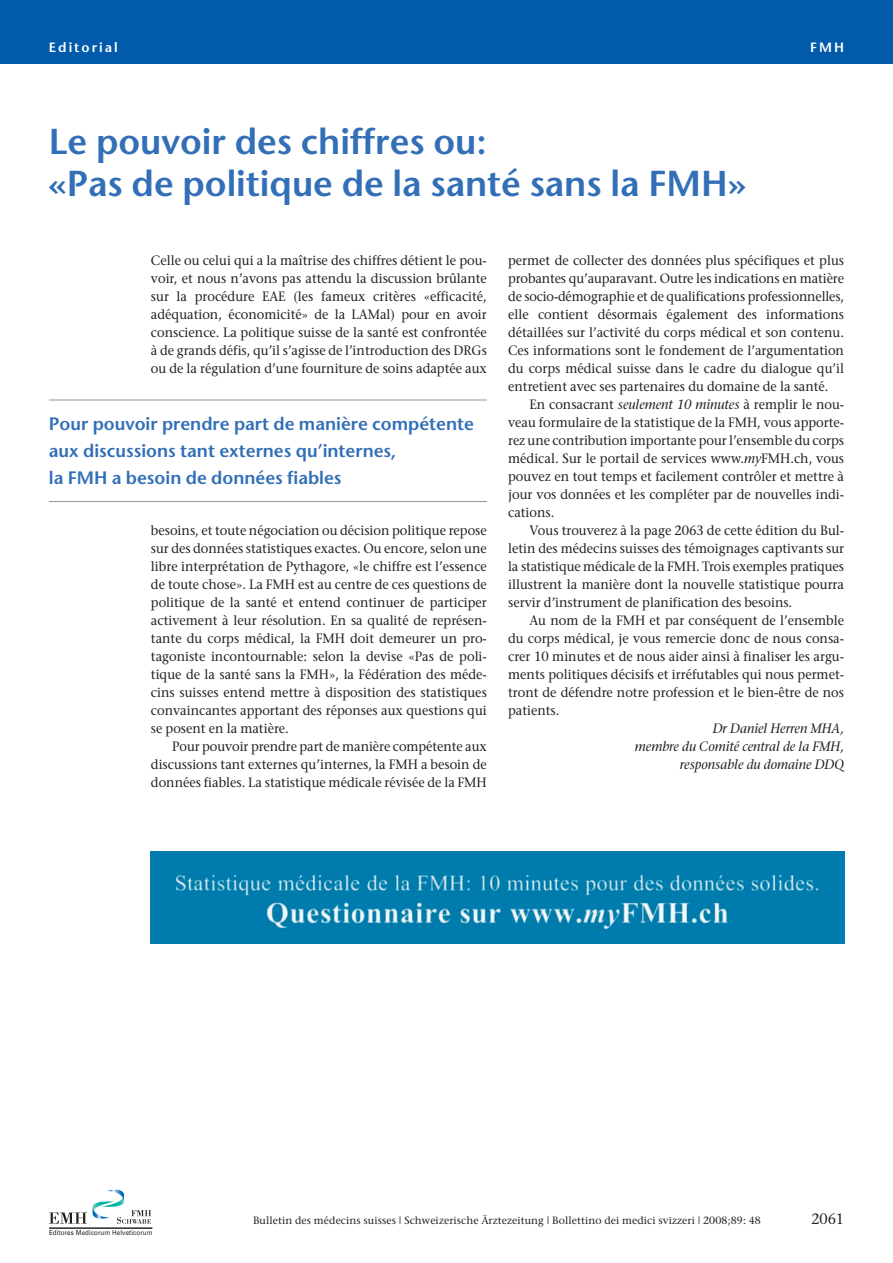
<style>
.page{position:relative;width:893px;height:1263px;background:#fff}
.page>*{position:absolute;margin:0;border:0;box-sizing:border-box;transform-origin:0 0}
.t1{font:600 36px/42px "Stone Sans";color:#326fb7}
.t2{font:600 18px/27px "Stone Sans";color:#326fb7}
.t3{font:15px "Stone Serif";color:#231f20;scale:.95 1}
.t4{font:13.5px/18px "Stone Serif";color:#231f20;text-align:justify;scale:.95 1}
.t5{font:italic 13.5px/18px "Stone Serif";color:#231f20;text-align:right;scale:.95 1}
.t6{font:600 13.5px "Stone Sans";letter-spacing:.15em;color:#fff}
.t7{font:10.5px "Stone Serif";letter-spacing:.01em;color:#231f20}
.t8{font:6.9px "Univers";letter-spacing:.015em;color:#231f20;scale:.9 1}
.s1{font-style:italic}
</style>
<div class="page">
<div style="left:0;top:0;width:893px;height:64px;background:#015aaa"></div>
<svg style="left:49px;top:1189px;width:102px;height:35px"></svg>
<hr style="left:49px;top:1228px;width:103px;height:1px;background:#231f20">
<hr style="left:49px;top:400px;width:438px;height:1px;background:#939598">
<hr style="left:49px;top:501px;width:438px;height:1px;background:#939598">
<img style="left:151px;top:851px;width:693px;height:93px">
<p class="t6" style="left:49px;top:42px;width:70px">Editorial</p>
<p class="t6" style="left:810px;top:42px;width:35px">FMH</p>
<h1 class="t1" style="left:49px;top:124px;width:698px">Le pouvoir des chiffres ou:<br>«Pas de politique de la santé sans la FMH»</h1>
<p class="t4" style="left:151px;top:253px;width:355px">Celle ou celui qui a la maîtrise des chiffres détient le pou&shy;voir, et nous n’avons pas attendu la discussion brûlante sur la procédure EAE (les fameux critères «efficacité, adéquation, économicité» de la LAMal) pour en avoir conscience. La politique suisse de la santé est confrontée à de grands défis, qu’il s’agisse de l’introduction des DRGs ou de la régulation d’une fourniture de soins adaptée aux</p>
<h2 class="t2" style="left:49px;top:412px;width:427px">Pour pouvoir prendre part de manière compétente aux discussions tant externes qu’internes,<br>la FMH a besoin de données fiables</h2>
<p class="t4" style="left:151px;top:523px;width:355px">besoins, et toute négociation ou décision politique repose sur des données statistiques exactes. Ou encore, selon une libre interprétation de Pythagore, «le chiffre est l’essence de toute chose». La FMH est au centre de ces questions de politique de la santé et entend continuer de participer activement à leur résolution. En sa qualité de représen&shy;tante du corps médical, la FMH doit demeurer un pro - tagoniste incontournable: selon la devise «Pas de poli&shy;tique de la santé sans la FMH», la Fédération des méde&shy;cins suisses entend mettre à disposition des statistiques convaincantes apportant des réponses aux questions qui se posent en la matière.</p>
<p class="t4" style="left:151px;top:739px;width:355px;text-indent:21px">Pour pouvoir prendre part de manière compétente aux discussions tant externes qu’internes, la FMH a besoin de données fiables. La statistique médicale révisée de la FMH</p>
<p class="t4" style="left:508px;top:253px;width:355px">permet de collecter des données plus spécifiques et plus probantes qu’auparavant. Outre les indications en matière de socio-démographie et de qualifications professionnelles, elle contient désormais également des informations détaillées sur l’activité du corps médical et son contenu.<br>Ces informations sont le fondement de l’argumentation du corps médical suisse dans le cadre du dialogue qu’il entretient avec ses partenaires du domaine de la santé.</p>
<p class="t4" style="left:508px;top:397px;width:355px;text-indent:21px">En consacrant <span class="s1">seulement 10 minutes</span> à remplir le nou&shy;veau formulaire de la statistique de la FMH, vous apporte&shy;rez une contribution importante pour l’ensemble du corps médical. Sur le portail de services www.<span class="s1">my</span>FMH.ch, vous pouvez en tout temps et facilement contrôler et mettre à jour vos données et les compléter par de nouvelles indi&shy;cations.</p>
<p class="t4" style="left:508px;top:523px;width:355px;text-indent:21px">Vous trouverez à la page 2063 de cette édition du Bul&shy;letin des médecins suisses des témoignages captivants sur la statistique médicale de la FMH. Trois exemples pratiques illustrent la manière dont la nouvelle statistique pourra servir d’instrument de planification des besoins.</p>
<p class="t4" style="left:508px;top:613px;width:355px;text-indent:21px">Au nom de la FMH et par conséquent de l’ensemble du corps médical, je vous remercie donc de nous consa&shy;crer 10 minutes et de nous aider ainsi à finaliser les argu&shy;ments politiques décisifs et irréfutables qui nous permet&shy;tront de défendre notre profession et le bien-être de nos patients.</p>
<p class="t5" style="left:635px;top:720px;width:222px">Dr Daniel Herren MHA,<br>membre du Comité central de la FMH, responsable du domaine DDQ</p>
<p class="t8" style="left:49px;top:1229px;width:117px">Editores Medicorum Helveticorum</p>
<p class="t7" style="left:253px;top:1216px;width:509px">Bulletin des médecins suisses | Schweizerische Ärztezeitung | Bollettino dei medici svizzeri | 2008;89: 48</p>
<p class="t3" style="left:811px;top:1213px;width:36px">2061</p>
</div>
